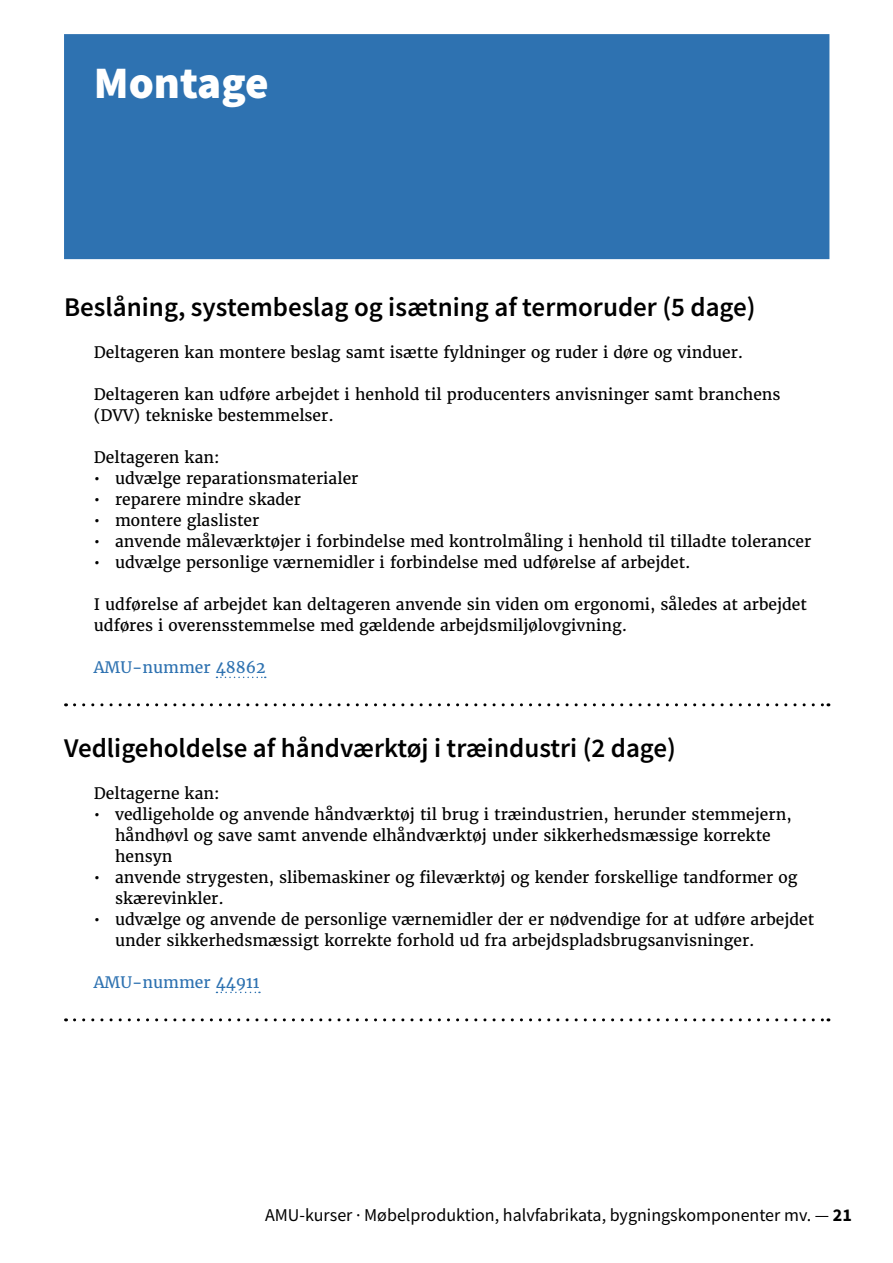
<style>
.page{position:relative;width:893px;height:1263px;background:#fff}
.page>*{position:absolute;margin:0;border:0;box-sizing:border-box;transform-origin:0 0}
.t1{font:900 45px "Source Sans Pro";color:#fff}
.t2{font:600 27px "Source Sans Pro";color:#000}
.t3{font:18px "Source Sans Pro";color:#000}
.t4{font:15.75px/21px "Merriweather";color:#000}
.t5{font:15.75px "Merriweather";color:#2e72b1}
.s1{font-weight:700}
</style>
<div class="page">
<div style="left:64px;top:34px;width:765px;height:225px;background:#2e72b1"></div>
<svg style="left:216px;top:677px;width:50px;height:1px"></svg>
<svg style="left:75px;top:703px;width:754px;height:3px"></svg>
<svg style="left:216px;top:992px;width:44px;height:1px"></svg>
<svg style="left:75px;top:1018px;width:754px;height:3px"></svg>
<h1 class="t1" style="left:94px;top:51px;width:176px">Montage</h1>
<h2 class="t2" style="left:64px;top:289px;width:693px">Beslåning, systembeslag og isætning af termoruder (5 dage)</h2>
<p class="t4" style="left:94px;top:342px;width:651px">Deltageren kan montere beslag samt isætte fyldninger og ruder i døre og vinduer.</p>
<p class="t4" style="left:94px;top:384px;width:688px">Deltageren kan udføre arbejdet i henhold til producenters anvisninger samt branchens (DVV) tekniske bestemmelser.</p>
<p class="t4" style="left:94px;top:447px;width:127px">Deltageren kan:</p>
<p class="t4" style="left:94px;top:468px;width:266px">• udvælge reparationsmaterialer</p>
<p class="t4" style="left:94px;top:489px;width:209px">• reparere mindre skader</p>
<p class="t4" style="left:94px;top:510px;width:167px">• montere glaslister</p>
<p class="t4" style="left:94px;top:531px;width:719px">• anvende måleværktøjer i forbindelse med kontrolmåling i henhold til tilladte tolerancer</p>
<p class="t4" style="left:94px;top:552px;width:598px">• udvælge personlige værnemidler i forbindelse med udførelse af arbejdet.</p>
<p class="t4" style="left:94px;top:594px;width:715px">I udførelse af arbejdet kan deltageren anvende sin viden om ergonomi, således at arbejdet udføres i overensstemmelse med gældende arbejdsmiljølovgivning.</p>
<p class="t5" style="left:94px;top:657px;width:173px">AMU-nummer 48862</p>
<h2 class="t2" style="left:64px;top:730px;width:613px">Vedligeholdelse af håndværktøj i træindustri (2 dage)</h2>
<p class="t4" style="left:94px;top:783px;width:127px">Deltagerne kan:</p>
<p class="t4" style="left:115px;top:804px;width:678px;text-indent:-21px">• vedligeholde og anvende håndværktøj til brug i træindustrien, herunder stemmejern, håndhøvl og save samt anvende elhåndværktøj under sikkerhedsmæssige korrekte hensyn</p>
<p class="t4" style="left:115px;top:867px;width:684px;text-indent:-21px">• anvende strygesten, slibemaskiner og fileværktøj og kender forskellige tandformer og skærevinkler.</p>
<p class="t4" style="left:115px;top:909px;width:701px;text-indent:-21px">• udvælge og anvende de personlige værnemidler der er nødvendige for at udføre arbejdet under sikkerhedsmæssigt korrekte forhold ud fra arbejdspladsbrugsanvisninger.</p>
<p class="t5" style="left:94px;top:972px;width:167px">AMU-nummer 44911</p>
<p class="t3" style="left:265px;top:1204px;width:588px">AMU-kurser · Møbelproduktion, halvfabrikata, bygningskomponenter mv. — <span class="s1">21</span></p>
</div>
